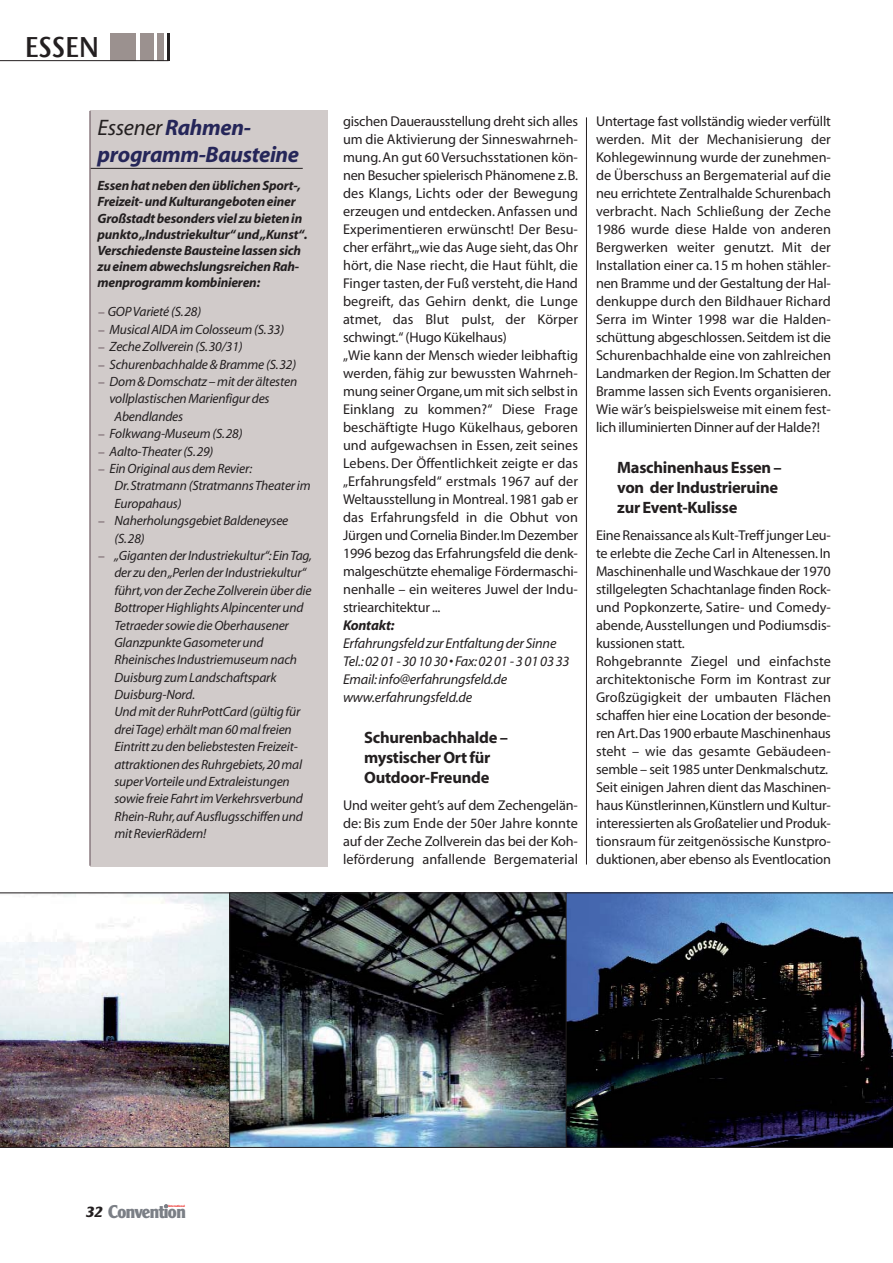
<style>
.page{position:relative;width:893px;height:1263px;background:#fff}
.page>*{position:absolute;margin:0;border:0;box-sizing:border-box;transform-origin:0 0}
.t1{font:500 30px "Wunderlich";color:#231f20;scale:.95 1}
.t2{font:italic 700 22.5px/27px "Myriad";letter-spacing:-.015em;color:#252659}
.t3{font:700 17.85px "Cleargothic";letter-spacing:-.035em;color:#7b7f86;scale:.94 1}
.t4{font:700 16.5px/19.8px "Myriad";letter-spacing:-.015em;color:#231f20}
.t5{font:14.25px/18px "Myriad";letter-spacing:-.005em;color:#231f20}
.t6{font:italic 14.25px/18px "Myriad";letter-spacing:-.015em;color:#231f20}
.t7{font:italic 700 14.25px "Myriad";letter-spacing:-.015em;color:#231f20}
.t8{font:italic 13.5px/17.4px "Myriad";letter-spacing:-.015em;color:#231f20}
.t9{font:italic 700 13.5px/16.2px "Myriad";letter-spacing:-.015em;color:#231f20}
.t10{font:700 3px "Cleargothic";letter-spacing:-.02em;color:#ee3431}
.s1{font-weight:400;color:#231f20}
.s2{font-family:"Courier";font-style:normal;color:#897a7f}
.s3{font-style:italic;font-size:14.25px;color:#231f20}
</style>
<div class="page">
<div style="left:110px;top:34px;width:26px;height:27px;background:#9b918f"></div>
<div style="left:140px;top:34px;width:13px;height:27px;background:#9b918f"></div>
<div style="left:157px;top:34px;width:6px;height:27px;background:#9b918f"></div>
<hr style="left:167px;top:34px;width:2px;height:27px;background:#231f20">
<svg style="left:164px;top:1204px;width:4px;height:4px"></svg>
<hr style="left:0;top:60px;width:169px;height:1px;background:#231f20">
<img style="left:0;top:893px;width:229px;height:255px">
<img style="left:231px;top:895px;width:335px;height:251px">
<div style="left:229px;top:893px;width:339px;height:255px;border:1px solid #231f20"></div>
<img style="left:566px;top:893px;width:326px;height:255px">
<div style="left:90px;top:111px;width:237px;height:756px;background:#d1cbca"></div>
<hr style="left:90px;top:168px;width:213px;height:1px;background:#231f20">
<hr style="left:89px;top:111px;width:2px;height:755px;background:#897a7f">
<hr style="left:586px;top:117px;width:1px;height:748px;background:#231f20">
<h1 class="t1" style="left:25px;top:30px;width:80px">ESSEN</h1>
<h2 class="t2" style="left:98px;top:115px;width:203px"><span class="s1">Essener</span> Rahmen&shy;programm-Bausteine</h2>
<p class="t9" style="left:98px;top:179px;width:211px">Essen hat neben den üblichen Sport-, Freizeit- und Kulturangeboten einer Großstadt besonders viel zu bieten in punkto „Industriekultur“ und „Kunst“.<br>Verschiedenste Bausteine lassen sich zu einem abwechslungsreichen Rah&shy;menprogramm kombinieren:</p>
<p class="t8" style="left:98px;top:304px;width:105px"><span class="s2">-</span> GOP Varieté (S.28)</p>
<p class="t8" style="left:98px;top:322px;width:188px"><span class="s2">-</span> Musical AIDA im Colosseum (S.33)</p>
<p class="t8" style="left:98px;top:339px;width:147px"><span class="s2">-</span> Zeche Zollverein (S.30/31)</p>
<p class="t8" style="left:98px;top:357px;width:200px"><span class="s2">-</span> Schurenbachhalde &amp; Bramme (S.32)</p>
<p class="t8" style="left:98px;top:374px;width:201px"><span class="s2">-</span> Dom &amp; Domschatz – mit der ältesten</p>
<p class="t8" style="left:110px;top:391px;width:162px">vollplastischen Marienfigur des</p>
<p class="t8" style="left:115px;top:409px;width:70px">Abendlandes</p>
<p class="t8" style="left:98px;top:426px;width:146px"><span class="s2">-</span> Folkwang-Museum (S.28)</p>
<p class="t8" style="left:98px;top:443px;width:117px"><span class="s2">-</span> Aalto-Theater (S.29)</p>
<p class="t8" style="left:115px;top:461px;width:198px;text-indent:-17px"><span class="s2">-</span> Ein Original aus dem Revier:<br>Dr.Stratmann (Stratmanns Theater im<br>Europahaus)</p>
<p class="t8" style="left:115px;top:513px;width:175px;text-indent:-17px"><span class="s2">-</span> Naherholungsgebiet Baldeneysee (S.28)</p>
<p class="t8" style="left:114px;top:548px;width:199px;text-indent:-17px"><span class="s2">-</span> „Giganten der Industriekultur“:Ein Tag, der zu den „Perlen der Industriekultur“ führt,von der Zeche Zollverein über die Bottroper Highlights Alpincenter und Tetraeder sowie die Oberhausener Glanzpunkte Gasometer und Rheinisches Industriemuseum nach Duisburg zum Landschaftspark Duisburg-Nord.<br>Und mit der RuhrPottCard (gültig für drei Tage) erhält man 60 mal freien Eintritt zu den beliebstesten Freizeit&shy;attraktionen des Ruhrgebiets,20 mal super Vorteile und Extraleistungen sowie freie Fahrt im Verkehrsverbund Rhein-Ruhr,auf Ausflugsschiffen und mit RevierRädern!</p>
<p class="t5" style="left:343px;top:113px;width:236px">gischen Dauerausstellung dreht sich alles um die Aktivierung der Sinneswahrneh&shy;mung. An gut 60 Versuchsstationen kön&shy;nen Besucher spielerisch Phänomene z.B. des Klangs, Lichts oder der Bewegung erzeugen und entdecken. Anfassen und Experimentieren erwünscht! Der Besu&shy;cher erfährt,„wie das Auge sieht, das Ohr hört, die Nase riecht, die Haut fühlt, die Finger tasten, der Fuß versteht, die Hand begreift, das Gehirn denkt, die Lunge atmet, das Blut pulst, der Körper schwingt.“ (Hugo Kükelhaus)<br>„Wie kann der Mensch wieder leibhaftig werden, fähig zur bewussten Wahrneh&shy;mung seiner Organe,um mit sich selbst in Einklang zu kommen?“ Diese Frage beschäftigte Hugo Kükelhaus, geboren und aufgewachsen in Essen, zeit seines Lebens. Der Öffentlichkeit zeigte er das „Erfahrungsfeld“ erstmals 1967 auf der Weltausstellung in Montreal. 1981 gab er das Erfahrungsfeld in die Obhut von Jürgen und Cornelia Binder.Im Dezember 1996 bezog das Erfahrungsfeld die denk&shy;malgeschützte ehemalige Fördermaschi&shy;nenhalle – ein weiteres Juwel der Indu&shy;striearchitektur ...</p>
<p class="t7" style="left:343px;top:620px;width:53px">Kontakt:</p>
<p class="t6" style="left:343px;top:635px;width:228px">Erfahrungsfeld zur Entfaltung der Sinne Tel.:02 01 - 30 10 30 • Fax:02 01 - 3 01 03 33<br>Email:info@erfahrungsfeld.de www.erfahrungsfeld.de</p>
<p class="t4" style="left:364px;top:729px;width:145px">Schurenbachhalde – mystischer Ort für<br>Outdoor-Freunde</p>
<p class="t5" style="left:343px;top:797px;width:236px;text-align:justify">Und weiter geht’s auf dem Zechengelän&shy;de: Bis zum Ende der 50er Jahre konnte auf der Zeche Zollverein das bei der Koh&shy;leförderung anfallende Bergematerial</p>
<p class="t5" style="left:596px;top:113px;width:236px;text-align:justify">Untertage fast vollständig wieder verfüllt werden. Mit der Mechanisierung der Kohlegewinnung wurde der zunehmen&shy;de Überschuss an Bergematerial auf die neu errichtete Zentralhalde Schurenbach verbracht. Nach Schließung der Zeche 1986 wurde diese Halde von anderen Bergwerken weiter genutzt. Mit der Installation einer ca. 15 m hohen stähler&shy;nen Bramme und der Gestaltung der Hal&shy;denkuppe durch den Bildhauer Richard Serra im Winter 1998 war die Halden&shy;schüttung abgeschlossen.Seitdem ist die Schurenbachhalde eine von zahlreichen Landmarken der Region. Im Schatten der Bramme lassen sich Events organisieren.<br>Wie wär’s beispielsweise mit einem fest&shy;lich illuminierten Dinner auf der Halde?!</p>
<p class="t4" style="left:617px;top:459px;width:166px">Maschinenhaus Essen – von der Industrieruine zur Event-Kulisse</p>
<p class="t5" style="left:596px;top:527px;width:236px">Eine Renaissance als Kult-Treff junger Leu&shy;te erlebte die Zeche Carl in Altenessen. In Maschinenhalle und Waschkaue der 1970 stillgelegten Schachtanlage finden Rock&shy;und Popkonzerte, Satire- und Comedy&shy;abende, Ausstellungen und Podiumsdis&shy;kussionen statt.<br>Rohgebrannte Ziegel und einfachste architektonische Form im Kontrast zur Großzügigkeit der umbauten Flächen schaffen hier eine Location der besonde&shy;ren Art.Das 1900 erbaute Maschinenhaus steht – wie das gesamte Gebäudeen&shy;semble – seit 1985 unter Denkmalschutz.<br>Seit einigen Jahren dient das Maschinen&shy;haus Künstlerinnen,Künstlern und Kultur&shy;interessierten als Großatelier und Produk&shy;tionsraum für zeitgenössische Kunstpro&shy;duktionen, aber ebenso als Eventlocation</p>
<p class="t3" style="left:86px;top:1200px;width:108px"><span class="s3">32</span> Convention</p>
<p class="t10" style="left:168px;top:1204px;width:18px">International</p>
</div>
